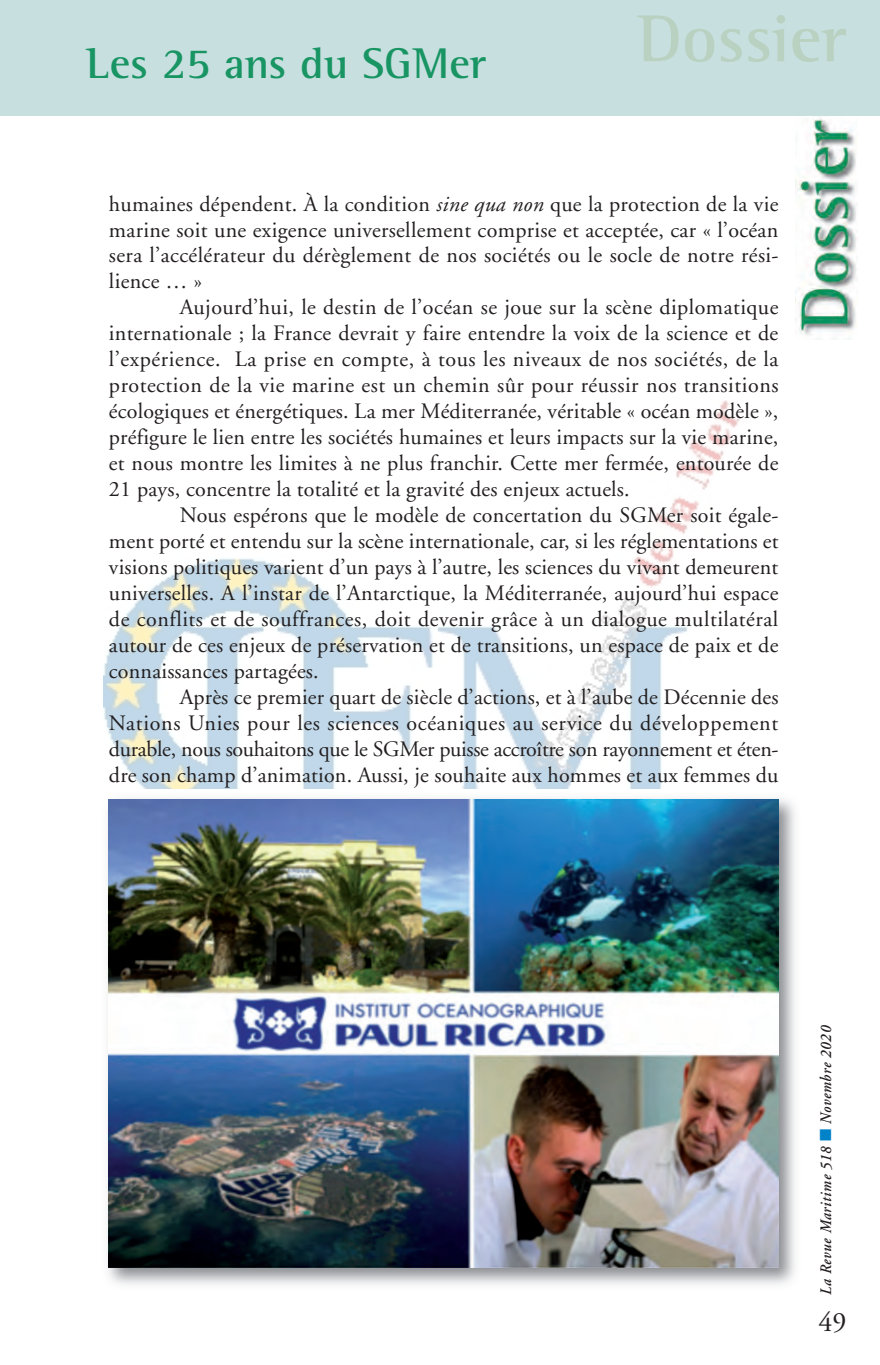
<style>
.page{position:relative;width:880px;height:1365px;background:#fff}
.page>*{position:absolute;margin:0;border:0;box-sizing:border-box;transform-origin:0 0}
.t1{font:700 68px "Rotis Semi Serif";color:#b9d1c0}
.t2{font:700 44px "Rotis Semi Serif";color:#189563}
.t3{font:28px "Adobe Garamond";color:#231f20}
.t4{font:22px/26px "Adobe Garamond";letter-spacing:.01em;color:#231f20;text-align:justify}
.t5{font:italic 600 16px "Adobe Garamond";letter-spacing:.05em;color:#231f20;scale:.9 1}
.s1{font-style:italic}
.s2{color:#0082c8}
</style>
<div class="page">
<img style="left:0;top:0;width:879px;height:1285px">
<h2 class="t2" style="left:86px;top:49px;width:401px">Les 25 ans du SGMer</h2>
<h1 class="t1" style="left:637px;top:15px;width:210px">Dossier</h1>
<p class="t4" style="left:109px;top:193px;width:671px">humaines dépendent. À la condition <span class="s1">sine qua non</span> que la protection de la vie marine soit une exigence universellement comprise et acceptée, car « l’océan sera l’accélérateur du dérèglement de nos sociétés ou le socle de notre rési&shy;lience … »</p>
<p class="t4" style="left:109px;top:296px;width:671px;text-indent:71px">Aujourd’hui, le destin de l’océan se joue sur la scène diplomatique internationale ; la France devrait y faire entendre la voix de la science et de l’expérience. La prise en compte, à tous les niveaux de nos sociétés, de la protection de la vie marine est un chemin sûr pour réussir nos transitions écologiques et énergétiques. La mer Méditerranée, véritable « océan modèle », préfigure le lien entre les sociétés humaines et leurs impacts sur la vie marine, et nous montre les limites à ne plus franchir. Cette mer fermée, entourée de 21 pays, concentre la totalité et la gravité des enjeux actuels.</p>
<p class="t4" style="left:109px;top:504px;width:671px;text-indent:71px">Nous espérons que le modèle de concertation du SGMer soit égale&shy;ment porté et entendu sur la scène internationale, car, si les réglementations et visions politiques varient d’un pays à l’autre, les sciences du vivant demeurent universelles. A l’instar de l’Antarctique, la Méditerranée, aujourd’hui espace de conflits et de souffrances, doit devenir grâce à un dialogue multilatéral autour de ces enjeux de préservation et de transitions, un espace de paix et de connaissances partagées.</p>
<p class="t4" style="left:109px;top:686px;width:671px;text-indent:71px">Après ce premier quart de siècle d’actions, et à l’aube de Décennie des Nations Unies pour les sciences océaniques au service du développement durable, nous souhaitons que le SGMer puisse accroître son rayonnement et éten&shy;dre son champ d’animation. Aussi, je souhaite aux hommes et aux femmes du</p>
<p class="t5" style="left:819px;top:1295px;width:301px;rotate:-90deg">La Revue Maritime 518 <span class="s2">■</span> Novembre 2020</p>
<p class="t3" style="left:818px;top:1310px;width:29px">49</p>
</div>
